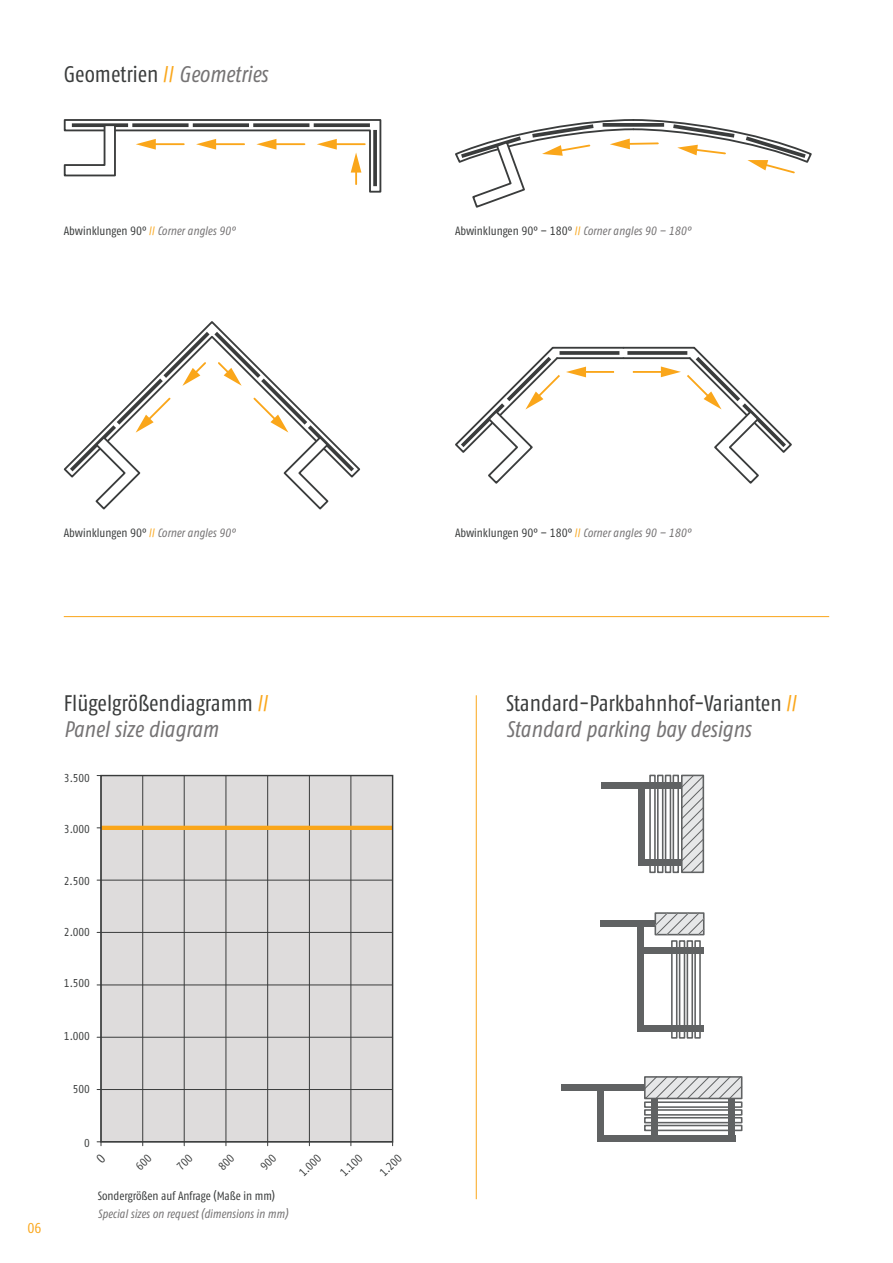
<style>
.page{position:relative;width:893px;height:1263px;background:#fff}
.page>*{position:absolute;margin:0;border:0;box-sizing:border-box;transform-origin:0 0}
.t1{font:22.5px/25.5px "Fago Co Regular Tf";color:#3a3c3c}
.t2{font:14.25px "Fago Co Regular Tf";color:#faa61a}
.t3{font:12px "Fago Co Regular Tf";color:#3a3c3c}
.t4{font:italic 12px "Fago Co Regular Tf";color:#757374}
.t5{font:11.4px "Fago Co Regular Tf";letter-spacing:-.005em;color:#3a3c3c}
.s1{color:#faa61a}
.s2{font-style:italic;color:#757374}
</style>
<div class="page">
<div style="left:649px;top:775px;width:7px;height:98px;border:2px solid #606263"></div>
<div style="left:657px;top:775px;width:6px;height:98px;border:2px solid #606263"></div>
<div style="left:665px;top:775px;width:6px;height:98px;border:2px solid #606263"></div>
<div style="left:672px;top:775px;width:7px;height:98px;border:2px solid #606263"></div>
<div style="left:638px;top:785px;width:7px;height:81px;background:#606263"></div>
<div style="left:601px;top:782px;width:44px;height:7px;background:#606263"></div>
<div style="left:645px;top:859px;width:37px;height:7px;background:#606263"></div>
<div style="left:645px;top:782px;width:37px;height:7px;background:#606263"></div>
<svg style="left:681px;top:774px;width:24px;height:99px;background:#c3c4c5"></svg>
<div style="left:600px;top:920px;width:44px;height:7px;background:#606263"></div>
<div style="left:671px;top:940px;width:6px;height:99px;border:2px solid #606263"></div>
<div style="left:679px;top:940px;width:6px;height:99px;border:2px solid #606263"></div>
<div style="left:687px;top:940px;width:6px;height:99px;border:2px solid #606263"></div>
<div style="left:694px;top:940px;width:7px;height:99px;border:2px solid #606263"></div>
<div style="left:637px;top:927px;width:7px;height:104px;background:#606263"></div>
<div style="left:614px;top:920px;width:44px;height:7px;background:#606263"></div>
<div style="left:641px;top:1025px;width:63px;height:6px;background:#606263"></div>
<div style="left:641px;top:947px;width:63px;height:7px;background:#606263"></div>
<svg style="left:654px;top:912px;width:50px;height:24px"></svg>
<svg style="left:644px;top:1125px;width:98px;height:6px"></svg>
<svg style="left:644px;top:1117px;width:98px;height:6px"></svg>
<svg style="left:644px;top:1109px;width:98px;height:7px"></svg>
<svg style="left:644px;top:1101px;width:98px;height:7px"></svg>
<div style="left:562px;top:1084px;width:83px;height:7px;background:#606263"></div>
<div style="left:597px;top:1135px;width:138px;height:7px;background:#606263"></div>
<div style="left:597px;top:1089px;width:7px;height:49px;background:#606263"></div>
<div style="left:728px;top:1098px;width:7px;height:40px;background:#606263"></div>
<div style="left:651px;top:1098px;width:7px;height:40px;background:#606263"></div>
<svg style="left:644px;top:1076px;width:99px;height:24px;background:#c2c3c4"></svg>
<svg style="left:64px;top:119px;width:317px;height:74px"></svg>
<svg style="left:455px;top:119px;width:357px;height:89px"></svg>
<hr style="left:623px;top:357px;width:67px;height:2px;background:#3a3c3c">
<hr style="left:623px;top:347px;width:71px;height:2px;background:#3a3c3c">
<svg style="left:627px;top:351px;width:34px;height:4px"></svg>
<hr style="left:557px;top:357px;width:66px;height:2px;background:#3a3c3c">
<hr style="left:553px;top:347px;width:70px;height:2px;background:#3a3c3c">
<svg style="left:586px;top:351px;width:33px;height:4px"></svg>
<hr style="left:582px;top:371px;width:32px;height:2px;background:#faa61a">
<svg style="left:455px;top:347px;width:131px;height:137px"></svg>
<hr style="left:633px;top:371px;width:31px;height:2px;background:#faa61a">
<svg style="left:661px;top:347px;width:131px;height:137px"></svg>
<svg style="left:66px;top:328px;width:292px;height:181px"></svg>
<hr style="left:64px;top:616px;width:765px;height:1px;background:#faa61a">
<div style="left:101px;top:775px;width:292px;height:367px;background:#dedcdc"></div>
<hr style="left:101px;top:1089px;width:292px;height:1px;background:#3a3c3c">
<hr style="left:101px;top:1037px;width:292px;height:1px;background:#3a3c3c">
<hr style="left:101px;top:985px;width:292px;height:1px;background:#3a3c3c">
<hr style="left:101px;top:932px;width:292px;height:1px;background:#3a3c3c">
<hr style="left:101px;top:880px;width:292px;height:1px;background:#3a3c3c">
<hr style="left:142px;top:775px;width:1px;height:367px;background:#3a3c3c">
<hr style="left:184px;top:775px;width:1px;height:367px;background:#3a3c3c">
<hr style="left:226px;top:775px;width:1px;height:367px;background:#3a3c3c">
<hr style="left:267px;top:775px;width:1px;height:367px;background:#3a3c3c">
<hr style="left:309px;top:775px;width:1px;height:367px;background:#3a3c3c">
<hr style="left:351px;top:775px;width:1px;height:367px;background:#3a3c3c">
<hr style="left:393px;top:775px;width:1px;height:367px;background:#3a3c3c">
<svg style="left:97px;top:1141px;width:5px;height:5px"></svg>
<hr style="left:101px;top:826px;width:292px;height:4px;background:#faa61a">
<div style="left:100px;top:775px;width:293px;height:367px;border:1px solid #3a3c3c"></div>
<hr style="left:101px;top:775px;width:1px;height:367px;background:#3a3c3c">
<hr style="left:476px;top:695px;width:1px;height:504px;background:#faa61a">
<h1 class="t1" style="left:64px;top:61px;width:206px">Geometrien <span class="s1">//</span> <span class="s2">Geometries</span></h1>
<p class="t3" style="left:64px;top:224px;width:173px">Abwinklungen 90° <span class="s1">//</span> <span class="s2">Corner angles 90°</span></p>
<p class="t3" style="left:455px;top:224px;width:238px">Abwinklungen 90° – 180° <span class="s1">//</span> <span class="s2">Corner angles 90 – 180°</span></p>
<p class="t3" style="left:64px;top:526px;width:173px">Abwinklungen 90° <span class="s1">//</span> <span class="s2">Corner angles 90°</span></p>
<p class="t3" style="left:455px;top:526px;width:238px">Abwinklungen 90° – 180° <span class="s1">//</span> <span class="s2">Corner angles 90 – 180°</span></p>
<p class="t2" style="left:28px;top:1220px;width:16px">06</p>
<h1 class="t1" style="left:64px;top:690px;width:207px">Flügelgrößendiagramm <span class="s1">//<br></span><span class="s2">Panel size diagram</span></h1>
<h1 class="t1" style="left:506px;top:690px;width:293px">Standard-Parkbahnhof-Varianten <span class="s1">//<br></span><span class="s2">Standard parking bay designs</span></h1>
<p class="t5" style="left:64px;top:771px;width:28px">3.500</p>
<p class="t5" style="left:64px;top:823px;width:28px">3.000</p>
<p class="t5" style="left:64px;top:874px;width:28px">2.500</p>
<p class="t5" style="left:64px;top:925px;width:28px">2.000</p>
<p class="t5" style="left:64px;top:977px;width:28px">1.500</p>
<p class="t5" style="left:64px;top:1030px;width:28px">1.000</p>
<p class="t5" style="left:73px;top:1083px;width:19px">500</p>
<p class="t5" style="left:84px;top:1136px;width:7px">0</p>
<p class="t3" style="left:98px;top:1189px;width:179px">Sondergrößen auf Anfrage (Maße in mm)</p>
<p class="t4" style="left:98px;top:1207px;width:192px">Special sizes on request (dimensions in mm)</p>
<p class="t5" style="left:296px;top:1169px;width:28px;rotate:-45deg">1.000</p>
<p class="t5" style="left:338px;top:1169px;width:28px;rotate:-45deg">1.100</p>
<p class="t5" style="left:377px;top:1169px;width:28px;rotate:-45deg">1.200</p>
</div>
